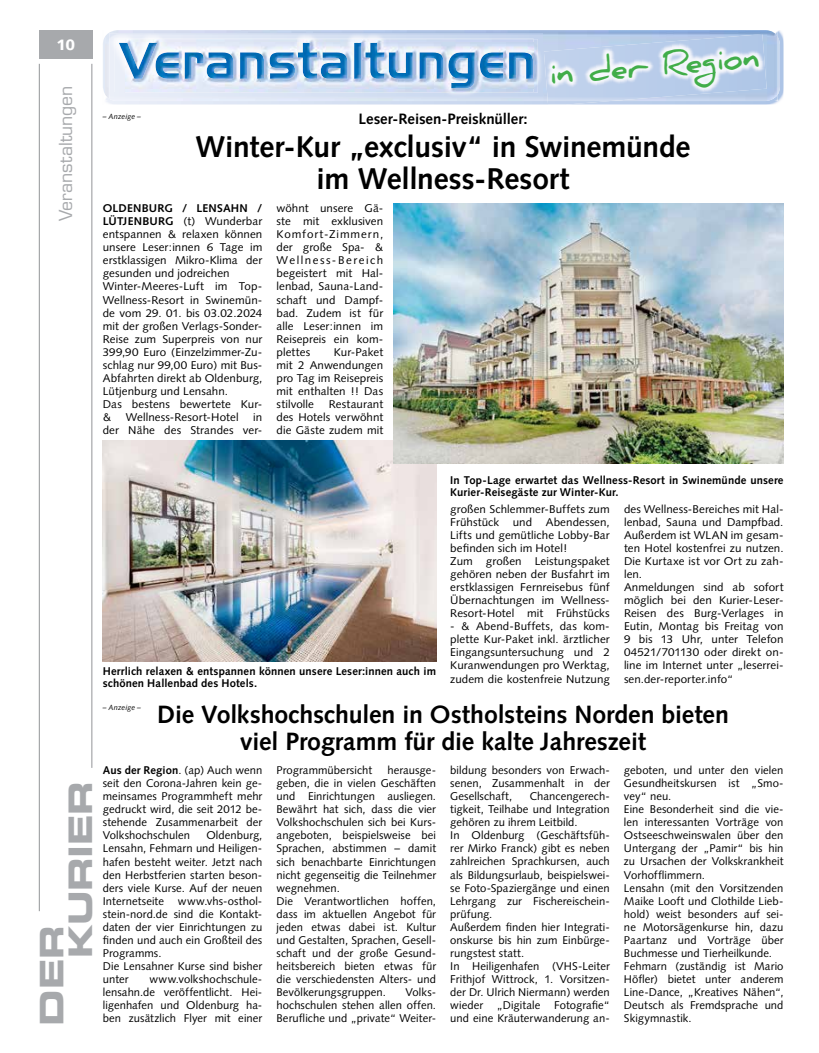
<style>
.page{position:relative;width:819px;height:1053px;background:#fff}
.page>*{position:absolute;margin:0;border:0;box-sizing:border-box;transform-origin:0 0}
.t1{font:32.5px/28.9px "Eurostile LT Std Bold Ex 2";letter-spacing:-.01em;color:#a7a9ac}
.t2{font:700 31.25px "Daniel";color:#41ad49}
.t3{font:700 30px/32.5px "Syntax LT Std";letter-spacing:-.01em;color:#000;text-align:center}
.t4{font:700 25px/27.5px "Syntax LT Std";letter-spacing:-.005em;color:#000;text-align:center}
.t5{font:17.5px "Eurostile LT Std";letter-spacing:-.005em;color:#a7a9ac}
.t6{font:700 15px "Syntax LT Std";letter-spacing:-.005em;color:#000}
.t7{font:900 15px "Syntax LT Std";color:#fff}
.t8{font:11.25px/13px "Syntax";letter-spacing:.005em;color:#000;text-align:justify}
.t9{font:700 11.25px/12.5px "Syntax LT Std";letter-spacing:.01em;color:#000}
.t10{font:italic 7.5px "Syntax LT Std";letter-spacing:.01em;color:#000}
.s1{font-weight:700}
</style>
<div class="page">
<img style="left:103px;top:440px;width:333px;height:221px">
<hr style="left:39px;top:64px;width:1px;height:847px;background:#939598">
<hr style="left:92px;top:64px;width:1px;height:703px;background:#939598">
<div style="left:39px;top:30px;width:53px;height:29px;background:#a7a9ac"></div>
<img style="left:106px;top:30px;width:677px;height:75px">
<img style="left:778px;top:39px;width:2px;height:54px">
<img style="left:103px;top:39px;width:1px;height:52px">
<img style="left:104px;top:37px;width:1px;height:56px">
<img style="left:105px;top:30px;width:672px;height:71px">
<img style="left:109px;top:33px;width:434px;height:65px">
<img style="left:125px;top:39px;width:412px;height:54px">
<img style="left:125px;top:39px;width:408px;height:53px">
<img style="left:125px;top:43px;width:408px;height:45px">
<img style="left:547px;top:102px;width:63px;height:3px">
<img style="left:547px;top:101px;width:64px;height:1px">
<img style="left:544px;top:34px;width:222px;height:67px">
<img style="left:394px;top:204px;width:389px;height:259px">
<p class="t7" style="left:56px;top:36px;width:20px">10</p>
<p class="t5" style="left:55px;top:221px;width:137px;rotate:-90deg">Veranstaltungen</p>
<p class="t10" style="left:103px;top:112px;width:40px">– Anzeige –</p>
<p class="t2" style="left:548px;top:56px;width:212px;rotate:-5deg">in der Region</p>
<p class="t6" style="left:358px;top:111px;width:170px">Leser-Reisen-Preisknüller:</p>
<p class="t3" style="left:196px;top:130px;width:496px">Winter-Kur „exclusiv“ in Swinemünde im Wellness-Resort</p>
<p class="t8" style="left:103px;top:202px;width:161px;text-align:left"><span class="s1">OLDENBURG / LENSAHN /<br>LÜTJENBURG</span> (t) Wunderbar entspannen &amp; relaxen können unsere Leser:innen 6 Tage im erstklassigen Mikro-Klima der gesunden und jodreichen<br>Winter-Meeres-Luft im Top-<br>Wellness-Resort in Swinemün&shy;de vom 29. 01. bis 03.02.2024 mit der großen Verlags-Sonder-<br>Reise zum Superpreis von nur<br>399,90 Euro (Einzelzimmer-Zu&shy;schlag nur 99,00 Euro) mit Bus-<br>Abfahrten direkt ab Oldenburg,<br>Lütjenburg und Lensahn.<br>Das bestens bewertete Kur-&amp;</p>
<p class="t8" style="left:126px;top:411px;width:114px">Wellness-Resort-Hotel</p>
<p class="t8" style="left:103px;top:411px;width:161px;text-align:right">in<br>der Nähe des Strandes ver-</p>
<p class="t8" style="left:276px;top:202px;width:108px">wöhnt unsere Gä&shy;ste mit exklusiven Komfort-Zimmern, der große Spa- &amp; Wellness-Bereich begeistert mit Hal&shy;lenbad, Sauna-Land&shy;schaft und Dampf&shy;bad. Zudem ist für alle Leser:innen im Reisepreis ein kom&shy;plettes</p>
<p class="t8" style="left:276px;top:345px;width:108px;text-indent:57px">Kur-Paket mit 2 Anwendungen pro Tag im Reisepreis mit enthalten !! Das stilvolle</p>
<p class="t8" style="left:276px;top:397px;width:108px;text-indent:52px">Restaurant des Hotels verwöhnt die Gäste zudem mit</p>
<p class="t1" style="left:37px;top:958px;width:179px;text-indent:-67px;rotate:-90deg">DER<br>KURIER</p>
<p class="t9" style="left:450px;top:473px;width:335px">In Top-Lage erwartet das Wellness-Resort in Swinemünde unsere<br>Kurier-Reisegäste zur Winter-Kur.</p>
<p class="t8" style="left:450px;top:502px;width:161px;text-align:left">großen Schlemmer-Buffets zum<br>Frühstück und Abendessen,<br>Lifts und gemütliche Lobby-Bar befinden sich im Hotel!<br>Zum großen Leistungspaket gehören neben der Busfahrt im erstklassigen Fernreisebus fünf<br>Übernachtungen im Wellness-<br>Resort-Hotel mit Frühstücks</p>
<p class="t8" style="left:450px;top:619px;width:161px">- &amp; Abend-Buffets, das kom&shy;plette Kur-Paket inkl. ärztlicher Eingangsuntersuchung und 2<br>Kuranwendungen pro Werktag, zudem die kostenfreie Nutzung</p>
<p class="t8" style="left:624px;top:502px;width:161px;text-align:left">des Wellness-Bereiches mit Hal&shy;lenbad, Sauna und Dampfbad.<br>Außerdem ist WLAN im gesam&shy;ten Hotel kostenfrei zu nutzen.<br>Die Kurtaxe ist vor Ort zu zah&shy;len.<br>Anmeldungen sind ab sofort möglich bei den Kurier-Leser-<br>Reisen des Burg-Verlages in<br>Eutin, Montag bis Freitag von<br>9 bis 13 Uhr, unter Telefon<br>04521/701130 oder direkt on&shy;line im Internet unter „leserrei&shy;sen.der-reporter.info“</p>
<p class="t9" style="left:103px;top:665px;width:335px">Herrlich relaxen &amp; entspannen können unsere Leser:innen auch im schönen Hallenbad des Hotels.</p>
<p class="t4" style="left:157px;top:700px;width:573px">Die Volkshochschulen in Ostholsteins Norden bieten viel Programm für die kalte Jahreszeit</p>
<p class="t8" style="left:103px;top:763px;width:161px"><span class="s1">Aus der Region</span>. (ap) Auch wenn seit den Corona-Jahren kein ge&shy;meinsames Programmheft mehr gedruckt wird, die seit 2012 be&shy;stehende Zusammenarbeit der Volkshochschulen</p>
<p class="t10" style="left:103px;top:703px;width:40px">– Anzeige –</p>
<p class="t8" style="left:624px;top:763px;width:161px;text-align:left">geboten, und unter den vielen<br>Gesundheitskursen ist „Smo&shy;vey“ neu.<br>Eine Besonderheit sind die vie&shy;len interessanten Vorträge von<br>Ostseeschweinswalen über den<br>Untergang der „Pamir“ bis hin zu Ursachen der Volkskrankheit<br>Vorhofflimmern.<br>Lensahn (mit den Vorsitzenden<br>Maike Looft und Clothilde Lieb&shy;hold) weist besonders auf sei&shy;ne Motorsägenkurse hin, dazu<br>Paartanz und Vorträge über<br>Buchmesse und Tierheilkunde.<br>Fehmarn (zuständig ist Mario<br>Höfler) bietet unter anderem<br>Line-Dance, „Kreatives Nähen“,<br>Deutsch als Fremdsprache und<br>Skigymnastik.</p>
<p class="t8" style="left:450px;top:763px;width:161px">bildung besonders von Erwach&shy;senen, Zusammenhalt in der Gesellschaft,</p>
<p class="t8" style="left:276px;top:763px;width:161px;text-align:left;text-indent:111px">herausge&shy;geben, die in vielen Geschäften und Einrichtungen ausliegen.<br>Bewährt hat sich, dass die vier<br>Volkshochschulen sich bei Kurs&shy;angeboten, beispielsweise bei<br>Sprachen, abstimmen – damit sich benachbarte Einrichtungen nicht gegenseitig die Teilnehmer wegnehmen.<br>Die Verantwortlichen hoffen, dass im aktuellen Angebot für jeden etwas dabei ist. Kultur und Gestalten, Sprachen, Gesell&shy;schaft und der große Gesund&shy;heitsbereich bieten etwas für die verschiedensten Alters- und<br>Bevölkerungsgruppen.</p>
<p class="t8" style="left:276px;top:763px;width:97px">Programmübersicht</p>
<p class="t8" style="left:450px;top:789px;width:161px;text-align:left;text-indent:79px">Chancengerech&shy;tigkeit, Teilhabe und Integration gehören zu ihrem Leitbild.<br>In Oldenburg (Geschäftsfüh&shy;rer Mirko Franck) gibt es neben zahlreichen Sprachkursen, auch als Bildungsurlaub, beispielswei&shy;se Foto-Spaziergänge und einen<br>Lehrgang zur Fischereischein&shy;prüfung.<br>Außerdem finden hier Integrati&shy;onskurse bis hin zum Einbürge&shy;rungstest statt.<br>In Heiligenhafen (VHS-Leiter<br>Frithjof Wittrock, 1. Vorsitzen&shy;der Dr. Ulrich Niermann) werden wieder „Digitale Fotografie“ und eine Kräuterwanderung an-</p>
<p class="t8" style="left:103px;top:829px;width:161px;text-align:left;text-indent:104px">Oldenburg,<br>Lensahn, Fehmarn und Heiligen&shy;hafen besteht weiter. Jetzt nach den Herbstferien starten beson&shy;ders viele Kurse. Auf der neuen<br>Internetseite www.vhs-osthol&shy;stein-nord.de sind die Kontakt&shy;daten der vier Einrichtungen zu finden und auch ein Großteil des<br>Programms.<br>Die Lensahner Kurse sind bisher unter</p>
<p class="t8" style="left:103px;top:972px;width:161px;text-indent:47px">www.volkshochschule&shy;lensahn.de veröffentlicht. Hei&shy;ligenhafen und Oldenburg ha&shy;ben zusätzlich Flyer mit einer</p>
<p class="t8" style="left:276px;top:985px;width:161px;text-indent:129px">Volks&shy;hochschulen stehen allen offen.<br>Berufliche und „private“ Weiter-</p>
</div>
